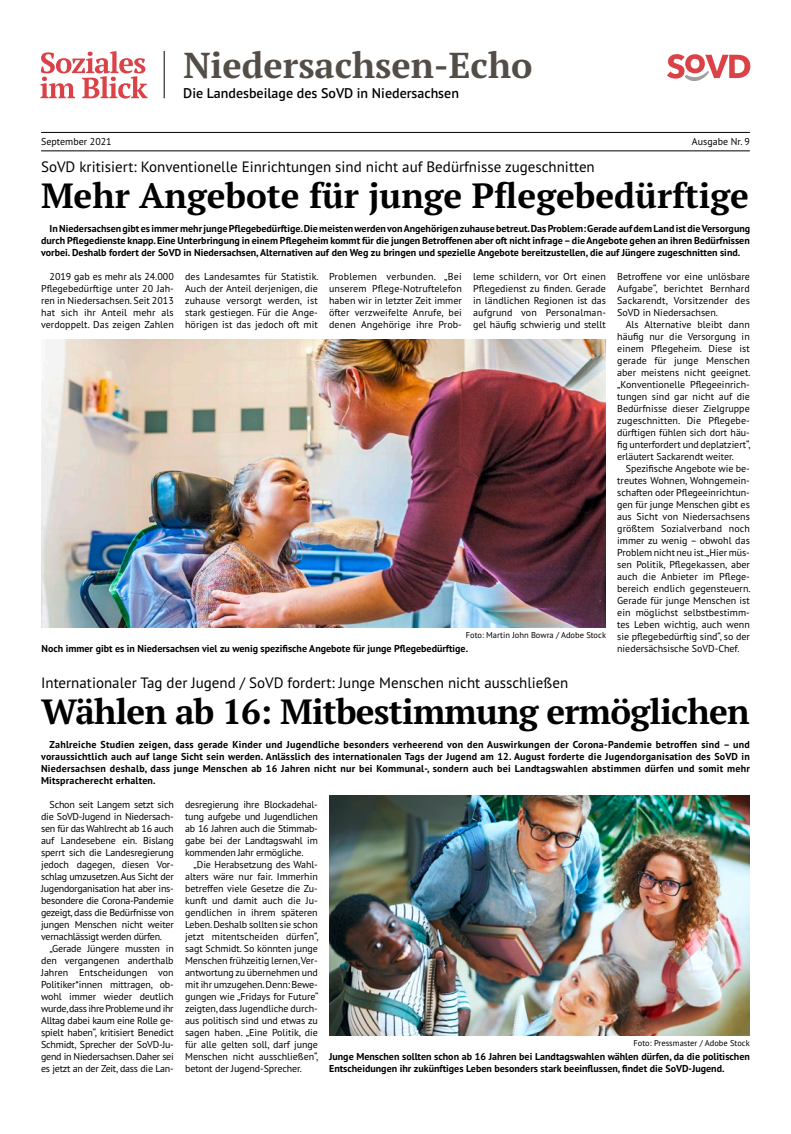
<style>
.page{position:relative;width:791px;height:1134px;background:#fff}
.page>*{position:absolute;margin:0;border:0;box-sizing:border-box;transform-origin:0 0}
.t1{font:700 36px "PT Serif Pro";color:#534d48}
.t2{font:700 35px "PT Serif Pro";letter-spacing:-.015em;color:#000}
.t3{font:15px "PT Sans Pro";color:#000}
.t4{font:600 14px "PT Sans Pro";color:#000}
.t5{font:10px/12px "PT Sans Pro";color:#000;text-align:justify}
.t6{font:700 10px/12px "PT Sans Pro";color:#000;text-align:justify}
.t7{font:8.5px "PT Sans Pro";color:#000}
</style>
<div class="page">
<img style="left:329px;top:796px;width:420px;height:240px">
<img style="left:42px;top:340px;width:564px;height:288px">
<hr style="left:164px;top:51px;width:1px;height:47px;background:#000">
<svg style="left:667px;top:54px;width:83px;height:27px"></svg>
<svg style="left:41px;top:51px;width:107px;height:48px"></svg>
<hr style="left:41px;top:132px;width:709px;height:1px;background:#000">
<hr style="left:41px;top:151px;width:709px;height:1px;background:#000">
<h1 class="t1" style="left:183px;top:41px;width:351px">Niedersachsen-Echo</h1>
<h3 class="t4" style="left:183px;top:84px;width:277px">Die Landesbeilage des SoVD in Niedersachsen</h3>
<p class="t5" style="left:41px;top:135px;width:72px">September 2021</p>
<p class="t5" style="left:692px;top:135px;width:59px">Ausgabe Nr. 9</p>
<h3 class="t3" style="left:41px;top:157px;width:555px">SoVD kritisiert: Konventionelle Einrichtungen sind nicht auf Bedürfnisse zugeschnitten</h3>
<h2 class="t2" style="left:41px;top:172px;width:709px">Mehr Angebote für junge Pflegebedürftige</h2>
<p class="t6" style="left:41px;top:222px;width:710px;text-indent:8px">In Niedersachsen gibt es immer mehr junge Pflegebedürftige. Die meisten werden von Angehörigen zuhause betreut. Das Problem: Gerade auf dem Land ist die Versorgung durch Pflegedienste knapp. Eine Unterbringung in einem Pflegeheim kommt für die jungen Betroffenen aber oft nicht infrage – die Angebote gehen an ihren Bedürfnissen vorbei. Deshalb fordert der SoVD in Niedersachsen, Alternativen auf den Weg zu bringen und spezielle Angebote bereitzustellen, die auf Jüngere zugeschnitten sind.</p>
<p class="t5" style="left:41px;top:270px;width:134px;text-indent:8px">2019 gab es mehr als 24.000<br>Pflegebedürftige unter 20 Jah&shy;ren in Niedersachsen. Seit 2013 hat sich ihr Anteil mehr als verdoppelt. Das zeigen Zahlen</p>
<p class="t5" style="left:185px;top:270px;width:135px">des Landesamtes für Statistik.<br>Auch der Anteil derjenigen, die zuhause versorgt werden, ist stark gestiegen. Für die Ange&shy;hörigen ist das jedoch oft mit</p>
<p class="t5" style="left:329px;top:270px;width:134px">Problemen verbunden. „Bei unserem Pflege-Notruftelefon haben wir in letzter Zeit immer öfter verzweifelte Anrufe, bei denen Angehörige ihre Prob-</p>
<p class="t5" style="left:473px;top:270px;width:134px">leme schildern, vor Ort einen Pflegedienst zu finden. Gerade in ländlichen Regionen ist das aufgrund von Personalman&shy;gel häufig schwierig und stellt</p>
<p class="t5" style="left:617px;top:270px;width:134px">Betroffene vor eine unlösbare Aufgabe“, berichtet Bernhard Sackarendt, Vorsitzender des SoVD in Niedersachsen.</p>
<p class="t5" style="left:617px;top:318px;width:135px;text-indent:8px">Als Alternative bleibt dann häufig nur die Versorgung in einem Pflegeheim. Diese ist gerade für junge Menschen aber meistens nicht geeignet. „Konventionelle Pflegeeinrich&shy;tungen sind gar nicht auf die Bedürfnisse dieser Zielgruppe zugeschnitten. Die Pflegebe&shy;dürftigen fühlen sich dort häu&shy;fig unterfordert und deplatziert“, erläutert Sackarendt weiter.</p>
<p class="t5" style="left:617px;top:462px;width:135px;text-indent:8px">Spezifische Angebote wie be&shy;treutes Wohnen, Wohngemein&shy;schaften oder Pflegeeinrichtun&shy;gen für junge Menschen gibt es aus Sicht von Niedersachsens größtem Sozialverband noch immer zu wenig – obwohl das Problem nicht neu ist.„Hier müs&shy;sen Politik, Pflegekassen, aber auch die Anbieter im Pflege&shy;bereich endlich gegensteuern.<br>Gerade für junge Menschen ist ein möglichst selbstbestimm&shy;tes Leben wichtig, auch wenn sie pflegebedürftig sind“, so der niedersächsische SoVD-Chef.</p>
<p class="t7" style="left:466px;top:629px;width:142px">Foto: Martin John Bowra / Adobe Stock</p>
<p class="t6" style="left:42px;top:642px;width:428px">Noch immer gibt es in Niedersachsen viel zu wenig spezifische Angebote für junge Pflegebedürftige.</p>
<h3 class="t3" style="left:41px;top:673px;width:529px">Internationaler Tag der Jugend / SoVD fordert: Junge Menschen nicht ausschließen</h3>
<h2 class="t2" style="left:41px;top:688px;width:710px">Wählen ab 16: Mitbestimmung ermöglichen</h2>
<p class="t6" style="left:41px;top:738px;width:710px;text-indent:8px">Zahlreiche Studien zeigen, dass gerade Kinder und Jugendliche besonders verheerend von den Auswirkungen der Corona-Pandemie betroffen sind – und voraussichtlich auch auf lange Sicht sein werden. Anlässlich des internationalen Tags der Jugend am 12. August forderte die Jugendorganisation des SoVD in Niedersachsen deshalb, dass junge Menschen ab 16 Jahren nicht nur bei Kommunal-, sondern auch bei Landtagswahlen abstimmen dürfen und somit mehr Mitspracherecht erhalten.</p>
<p class="t5" style="left:41px;top:798px;width:134px;text-indent:8px">Schon seit Langem setzt sich die SoVD-Jugend in Niedersach&shy;sen für das Wahlrecht ab 16 auch auf Landesebene ein. Bislang sperrt sich die Landesregierung jedoch dagegen, diesen Vor&shy;schlag umzusetzen. Aus Sicht der Jugendorganisation hat aber ins&shy;besondere die Corona-Pandemie gezeigt, dass die Bedürfnisse von jungen Menschen nicht weiter vernachlässigt werden dürfen.</p>
<p class="t5" style="left:41px;top:942px;width:134px;text-indent:8px">„Gerade Jüngere mussten in den vergangenen anderthalb Jahren Entscheidungen von Politiker*innen mittragen, ob&shy;wohl immer wieder deutlich wurde,dass ihre Probleme und ihr Alltag dabei kaum eine Rolle ge&shy;spielt haben“, kritisiert Benedict Schmidt, Sprecher der SoVD-Ju&shy;gend in Niedersachsen. Daher sei es jetzt an der Zeit, dass die Lan-</p>
<p class="t5" style="left:185px;top:798px;width:134px">desregierung ihre Blockadehal&shy;tung aufgebe und Jugendlichen ab 16 Jahren auch die Stimmab&shy;gabe bei der Landtagswahl im kommenden Jahr ermögliche.</p>
<p class="t5" style="left:185px;top:858px;width:135px;text-indent:8px">„Die Herabsetzung des Wahl&shy;alters wäre nur fair. Immerhin betreffen viele Gesetze die Zu&shy;kunft und damit auch die Ju&shy;gendlichen in ihrem späteren Leben. Deshalb sollten sie schon jetzt mitentscheiden dürfen“, sagt Schmidt. So könnten junge Menschen frühzeitig lernen, Ver&shy;antwortung zu übernehmen und mit ihr umzugehen. Denn: Bewe&shy;gungen wie „Fridays for Future“ zeigten, dass Jugendliche durch&shy;aus politisch sind und etwas zu sagen haben. „Eine Politik, die für alle gelten soll, darf junge Menschen nicht ausschließen“, betont der Jugend-Sprecher.</p>
<p class="t7" style="left:633px;top:1037px;width:118px">Foto: Pressmaster / Adobe Stock</p>
<p class="t6" style="left:329px;top:1050px;width:422px">Junge Menschen sollten schon ab 16 Jahren bei Landtagswahlen wählen dürfen, da die politischen<br>Entscheidungen ihr zukünftiges Leben besonders stark beeinflussen, findet die SoVD-Jugend.</p>
</div>
